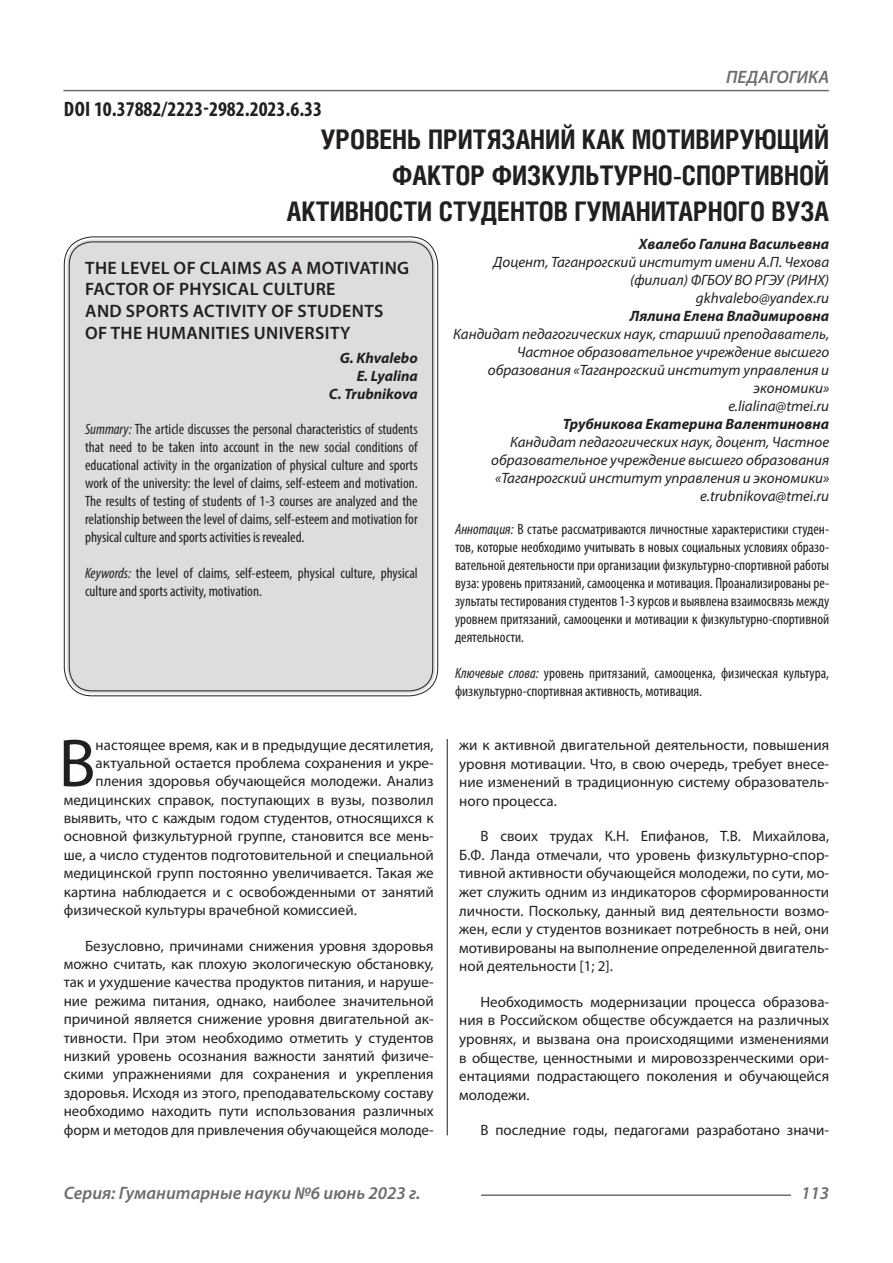
<style>
.page{position:relative;width:893px;height:1263px;background:#fff}
.page>*{position:absolute;margin:0;border:0;box-sizing:border-box;transform-origin:0 0}
.Статья_текст_первый{font:68.4px "Myriad Pro";color:#231f20}
.Статья_название{font:700 27px "Helios Cond C";color:#231f20}
.ДОИ{font:700 condensed 21px "Myriad Pro";color:#231f20}
.Статья_название_англ{font:600 18px/21.6px "Myriad Pro";letter-spacing:.02em;color:#231f20}
.t1{font:italic 600 18px "Myriad Pro";color:#6c6d70}
.Статья_текст{font:15px/18.6px "Myriad Pro";color:#231f20;text-align:justify}
.Статья_аннотация_анг{font:condensed 15px/18px "Myriad Pro";color:#231f20;text-align:justify}
.Статья_аннотация_тек{font:condensed 15px/18px "Myriad Pro";color:#231f20;text-align:justify}
.Статья_текст_первый-2{font:15px "Myriad Pro";color:#231f20}
.Статья_автор_инфо{font:italic 15px/18px "Myriad Pro";color:#231f20;text-align:right}
.Статья_автор_фио_рус{font:italic 700 15px "Myriad Pro";color:#231f20}
.Статья_автор_англ{font:italic 700 15px "Myriad Pro";color:#231f20}
.s1{font-style:italic}
</style>
<div class="page">
<hr style="left:447px;top:128px;width:1px;height:1007px;background:#231f20">
<hr style="left:63px;top:90px;width:766px;height:1px;background:#6c6d70">
<hr style="left:481px;top:1194px;width:310px;height:2px;background:#6c6d70">
<div style="left:67px;top:239px;width:368px;height:454px;background:#dcdddf;border-radius:26px"></div>
<p class="t1" style="left:726px;top:66px;width:104px">ПЕДАГОГИКА</p>
<p class="Статья_название" style="left:321px;top:124px;width:510px">УРОВЕНЬ ПРИТЯЗАНИЙ КАК МОТИВИРУЮЩИЙ</p>
<p class="Статья_название" style="left:392px;top:160px;width:438px">ФАКТОР ФИЗКУЛЬТУРНО-СПОРТИВНОЙ</p>
<p class="Статья_название" style="left:287px;top:196px;width:544px">АКТИВНОСТИ СТУДЕНТОВ ГУМАНИТАРНОГО ВУЗА</p>
<p class="Статья_автор_фио_рус" style="left:639px;top:235px;width:192px">Хвалебо Галина Васильевна</p>
<p class="Статья_автор_инфо" style="left:494px;top:253px;width:337px">Доцент, Таганрогский институт имени А.П. Чехова (филиал) ФГБОУ ВО РГЭУ (РИНХ)</p>
<p class="Статья_автор_инфо" style="left:696px;top:289px;width:135px">gkhvalebo@yandex.ru</p>
<p class="Статья_автор_фио_рус" style="left:630px;top:307px;width:201px">Лялина Елена Владимировна</p>
<p class="Статья_автор_инфо" style="left:453px;top:325px;width:378px">Кандидат педагогических наук, старший преподаватель, Частное образовательное учреждение высшего образования «Таганрогский институт управления и экономики»</p>
<p class="Статья_автор_инфо" style="left:728px;top:397px;width:102px">e.lialina@tmei.ru</p>
<p class="Статья_автор_фио_рус" style="left:563px;top:415px;width:268px">Трубникова Екатерина Валентиновна</p>
<p class="Статья_автор_инфо" style="left:491px;top:433px;width:339px;text-align:justify;text-indent:19px">Кандидат педагогических наук, доцент, Частное образовательное учреждение высшего образования «Таганрогский институт управления и экономики»</p>
<p class="Статья_автор_инфо" style="left:700px;top:487px;width:130px">e.trubnikova@tmei.ru</p>
<p class="Статья_аннотация_тек" style="left:455px;top:520px;width:376px"><span class="s1">Аннотация:</span> В статье рассматриваются личностные характеристики студен&shy;тов, которые необходимо учитывать в новых социальных условиях образо&shy;вательной деятельности при организации физкультурно-спортивной работы вуза: уровень притязаний, самооценка и мотивация. Проанализированы ре&shy;зультаты тестирования студентов 1-3 курсов и выявлена взаимосвязь между уровнем притязаний, самооценки и мотивации к физкультурно-спортивной деятельности.</p>
<p class="Статья_аннотация_тек" style="left:455px;top:663px;width:376px"><span class="s1">Ключевые слова:</span> уровень притязаний, самооценка, физическая культура, физкультурно-спортивная активность, мотивация.</p>
<p class="ДОИ" style="left:64px;top:96px;width:260px">DOI 10.37882/2223-2982.2023.6.33</p>
<p class="Статья_название_англ" style="left:85px;top:256px;width:325px">THE LEVEL OF CLAIMS AS A MOTIVATING<br>FACTOR OF PHYSICAL CULTURE</p>
<p class="Статья_название_англ" style="left:85px;top:300px;width:300px">AND SPORTS ACTIVITY OF STUDENTS</p>
<p class="Статья_название_англ" style="left:85px;top:321px;width:267px">OF THE HUMANITIES UNIVERSITY</p>
<p class="Статья_автор_англ" style="left:340px;top:348px;width:79px">G. Khvalebo</p>
<p class="Статья_автор_англ" style="left:357px;top:366px;width:63px">E. Lyalina</p>
<p class="Статья_автор_англ" style="left:329px;top:384px;width:90px">C. Trubnikova</p>
<p class="Статья_аннотация_анг" style="left:85px;top:420px;width:334px"><span class="s1">Summary:</span> The article discusses the personal characteristics of students that need to be taken into account in the new social conditions of educational activity in the organization of physical culture and sports work of the university: the level of claims, self-esteem and motivation.<br>The results of testing of students of 1-3 courses are analyzed and the relationship between the level of claims, self-esteem and motivation for physical culture and sports activities is revealed.</p>
<p class="Статья_аннотация_анг" style="left:85px;top:564px;width:334px"><span class="s1">Keywords:</span> the level of claims, self-esteem, physical culture, physical culture and sports activity, motivation.</p>
<p class="Статья_текст_первый" style="left:59px;top:721px;width:39px">В</p>
<p class="Статья_текст_первый-2" style="left:96px;top:736px;width:340px">настоящее время, как и в предыдущие десятилетия,</p>
<p class="Статья_текст_первый-2" style="left:96px;top:754px;width:340px">актуальной остается проблема сохранения и укре-</p>
<p class="Статья_текст_первый-2" style="left:96px;top:772px;width:340px">пления здоровья обучающейся молодежи. Анализ</p>
<p class="Статья_текст_первый-2" style="left:64px;top:790px;width:371px">медицинских справок, поступающих в вузы, позволил</p>
<p class="Статья_текст_первый-2" style="left:64px;top:809px;width:371px">выявить, что с каждым годом студентов, относящихся к</p>
<p class="Статья_текст_первый-2" style="left:64px;top:827px;width:371px">основной физкультурной группе, становится все мень-</p>
<p class="Статья_текст_первый-2" style="left:64px;top:845px;width:371px">ше, а число студентов подготовительной и специальной</p>
<p class="Статья_текст_первый-2" style="left:64px;top:864px;width:371px">медицинской групп постоянно увеличивается. Такая же</p>
<p class="Статья_текст_первый-2" style="left:64px;top:882px;width:371px">картина наблюдается и с освобожденными от занятий</p>
<p class="Статья_текст_первый-2" style="left:64px;top:901px;width:295px">физической культуры врачебной комиссией.</p>
<p class="Статья_текст" style="left:64px;top:936px;width:371px;text-indent:21px">Безусловно, причинами снижения уровня здоровья можно считать, как плохую экологическую обстановку, так и ухудшение качества продуктов питания, и наруше&shy;ние режима питания, однако, наиболее значительной причиной является снижение уровня двигательной ак&shy;тивности. При этом необходимо отметить у студентов низкий уровень осознания важности занятий физиче&shy;скими упражнениями для сохранения и укрепления здоровья. Исходя из этого, преподавательскому составу необходимо находить пути использования различных форм и методов для привлечения обучающейся молоде-</p>
<p class="Статья_текст" style="left:459px;top:735px;width:371px">жи к активной двигательной деятельности, повышения уровня мотивации. Что, в свою очередь, требует внесе&shy;ние изменений в традиционную систему образователь&shy;ного процесса.</p>
<p class="Статья_текст" style="left:459px;top:827px;width:371px;text-indent:21px">В своих трудах К.Н. Епифанов, Т.В. Михайлова, Б.Ф. Ланда отмечали, что уровень физкультурно-спор&shy;тивной активности обучающейся молодежи, по сути, мо&shy;жет служить одним из индикаторов сформированности личности. Поскольку, данный вид деятельности возмо&shy;жен, если у студентов возникает потребность в ней, они мотивированы на выполнение определенной двигатель&shy;ной деятельности [1; 2].</p>
<p class="Статья_текст" style="left:459px;top:992px;width:371px;text-indent:21px">Необходимость модернизации процесса образова&shy;ния в Российском обществе обсуждается на различных уровнях, и вызвана она происходящими изменениями в обществе, ценностными и мировоззренческими ори&shy;ентациями подрастающего поколения и обучающейся молодежи.</p>
<p class="Статья_текст" style="left:480px;top:1121px;width:350px">В последние годы, педагогами разработано значи-</p>
<p class="t1" style="left:64px;top:1182px;width:358px">Серия: Гуманитарные науки №6 июнь 2023 г.</p>
<p class="t1" style="left:801px;top:1182px;width:30px">113</p>
</div>
